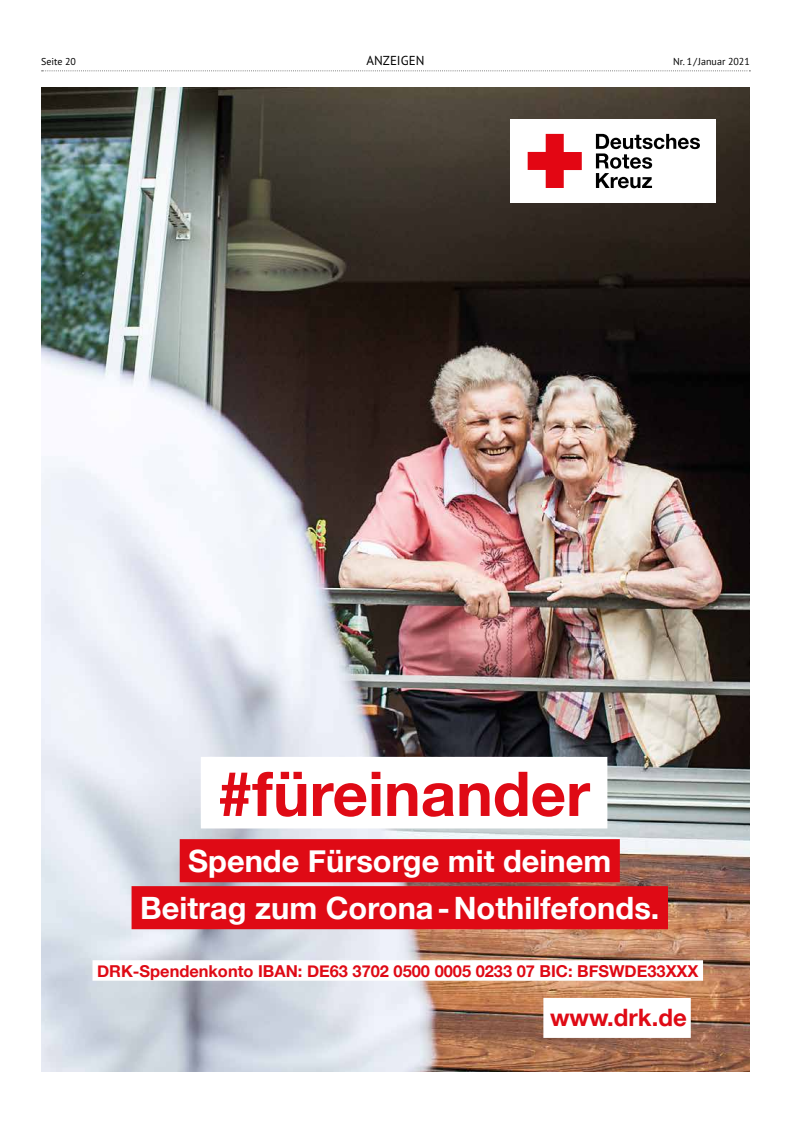
<style>
.page{position:relative;width:791px;height:1134px;background:#fff}
.page>*{position:absolute;margin:0;border:0;box-sizing:border-box;transform-origin:0 0}
.t1{font:700 61.8px "Helvetica Neue";color:#df0a15}
.t2{font:700 30.8px/47px "Helvetica Neue";color:#fff;text-align:center}
.t3{font:700 24px "Helvetica Neue";color:#df0a15}
.t4{font:700 16.4px "Helvetica Neue";color:#df0a15}
.t5{font:13px "PT Sans Pro";color:#000}
.t6{font:10px "PT Sans";color:#000}
.t7{font:10px "PT Sans Pro";color:#000}
</style>
<div class="page">
<img style="left:41px;top:88px;width:709px;height:983px">
<div style="left:180px;top:839px;width:440px;height:43px;background:#df0a15"></div>
<div style="left:132px;top:886px;width:536px;height:43px;background:#df0a15"></div>
<div style="left:92px;top:960px;width:611px;height:21px;background:#fff"></div>
<div style="left:510px;top:119px;width:206px;height:84px;background:#fff"></div>
<svg style="left:596px;top:134px;width:104px;height:54px"></svg>
<svg style="left:528px;top:134px;width:54px;height:54px"></svg>
<div style="left:201px;top:757px;width:406px;height:71px;background:#fff"></div>
<div style="left:543px;top:998px;width:148px;height:40px;background:#fff"></div>
<svg style="left:42px;top:70px;width:708px;height:1px"></svg>
<p class="t7" style="left:41px;top:55px;width:36px">Seite 20</p>
<p class="t5" style="left:367px;top:52px;width:59px">ANZEIGEN</p>
<p class="t6" style="left:673px;top:55px;width:78px">Nr. 1/Januar 2021</p>
<h1 class="t1" style="left:218px;top:745px;width:374px">#füreinander</h1>
<h2 class="t2" style="left:140px;top:839px;width:521px">Spende Fürsorge mit deinem<br>Beitrag zum Corona-Nothilfefonds.</h2>
<p class="t4" style="left:97px;top:958px;width:603px">DRK-Spendenkonto IBAN: DE63 3702 0500 0005 0233 07 BIC: BFSWDE33XXX</p>
<h3 class="t3" style="left:550px;top:998px;width:138px">www.drk.de</h3>
</div>
